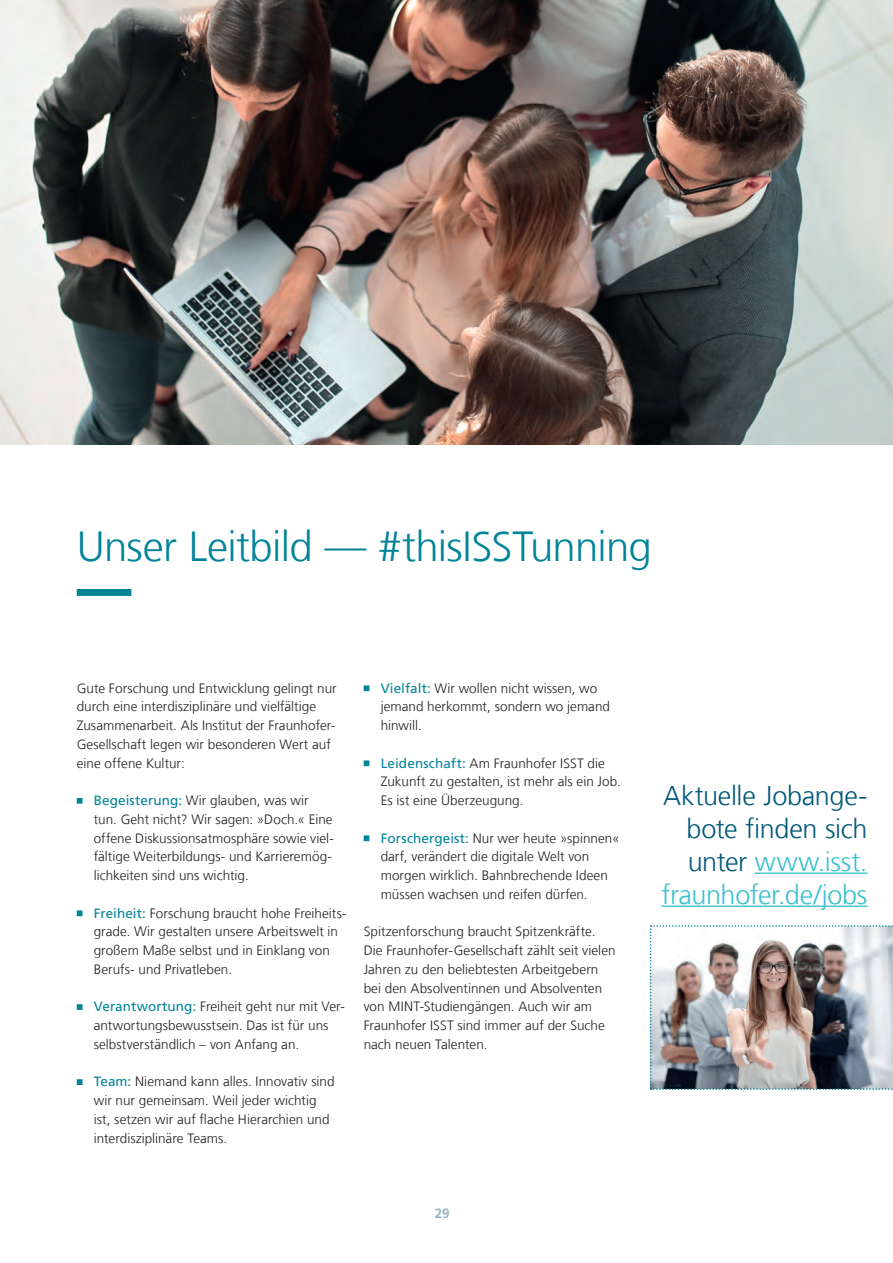
<style>
.page{position:relative;width:893px;height:1263px;background:#fff}
.page>*{position:absolute;margin:0;border:0;box-sizing:border-box;transform-origin:0 0}
.t1{font:300 42px "Frutiger LT Com";letter-spacing:-.015em;color:#028498}
.t2{font:300 27px/33px "Frutiger LT Com";letter-spacing:-.01em;color:#005879;text-align:right}
.t3{font:300 13.5px/18.8px "Frutiger LT Com";letter-spacing:.005em;color:#231f20}
.t4{font:700 13.5px "Frutiger LT Com";color:#98b4c1}
.s1{font-weight:400;color:#028498}
.s2{color:#3ac1cd}
</style>
<div class="page">
<svg style="left:77px;top:589px;width:55px;height:7px"></svg>
<svg style="left:77px;top:798px;width:6px;height:6px"></svg>
<svg style="left:77px;top:910px;width:6px;height:6px"></svg>
<svg style="left:77px;top:1004px;width:6px;height:6px"></svg>
<svg style="left:77px;top:1079px;width:6px;height:6px"></svg>
<svg style="left:364px;top:685px;width:6px;height:6px"></svg>
<svg style="left:364px;top:760px;width:6px;height:6px"></svg>
<svg style="left:364px;top:835px;width:6px;height:6px"></svg>
<hr style="left:755px;top:872px;width:112px;height:2px;background:#3ac1cd">
<hr style="left:661px;top:905px;width:206px;height:2px;background:#3ac1cd">
<img style="left:650px;top:925px;width:243px;height:165px">
<img style="left:0;top:0;width:893px;height:444px">
<h1 class="t1" style="left:77px;top:522px;width:577px">Unser Leitbild — #thisISSTunning</h1>
<p class="t3" style="left:77px;top:679px;width:261px">Gute Forschung und Entwicklung gelingt nur durch eine interdisziplinäre und vielfältige Zusammenarbeit. Als Institut der Fraunhofer-Gesellschaft legen wir besonderen Wert auf eine offene Kultur:</p>
<p class="t3" style="left:94px;top:791px;width:242px"><span class="s1">Begeisterung:</span> Wir glauben, was wir tun. Geht nicht? Wir sagen: »Doch.« Eine offene Diskussionsatmosphäre sowie viel&shy;fältige Weiterbildungs- und Karrieremög&shy;lichkeiten sind uns wichtig.</p>
<p class="t3" style="left:94px;top:904px;width:254px"><span class="s1">Freiheit:</span> Forschung braucht hohe Freiheits&shy;grade. Wir gestalten unsere Arbeitswelt in großem Maße selbst und in Einklang von Berufs- und Privatleben.</p>
<p class="t3" style="left:94px;top:997px;width:253px"><span class="s1">Verantwortung:</span> Freiheit geht nur mit Ver&shy;antwortungsbewusstsein. Das ist für uns selbstverständlich – von Anfang an.</p>
<p class="t3" style="left:94px;top:1072px;width:242px"><span class="s1">Team:</span> Niemand kann alles. Innovativ sind wir nur gemeinsam. Weil jeder wichtig ist, setzen wir auf flache Hierarchien und interdisziplinäre Teams.</p>
<p class="t3" style="left:381px;top:679px;width:231px"><span class="s1">Vielfalt:</span> Wir wollen nicht wissen, wo jemand herkommt, sondern wo jemand hinwill.</p>
<p class="t3" style="left:381px;top:754px;width:242px"><span class="s1">Leidenschaft:</span> Am Fraunhofer ISST die<br>Zukunft zu gestalten, ist mehr als ein Job.<br>Es ist eine Überzeugung.</p>
<p class="t3" style="left:381px;top:829px;width:240px"><span class="s1">Forschergeist:</span> Nur wer heute »spinnen« darf, verändert die digitale Welt von morgen wirklich. Bahnbrechende Ideen müssen wachsen und reifen dürfen.</p>
<p class="t3" style="left:364px;top:922px;width:253px">Spitzenforschung braucht Spitzenkräfte.<br>Die Fraunhofer-Gesellschaft zählt seit vielen Jahren zu den beliebtesten Arbeitgebern bei den Absolventinnen und Absolventen von MINT-Studiengängen. Auch wir am Fraunhofer ISST sind immer auf der Suche nach neuen Talenten.</p>
<p class="t4" style="left:435px;top:1205px;width:17px">29</p>
<h2 class="t2" style="left:661px;top:779px;width:207px">Aktuelle Jobange&shy;bote finden sich unter <span class="s2">www.isst. fraunhofer.de/jobs</span></h2>
</div>
